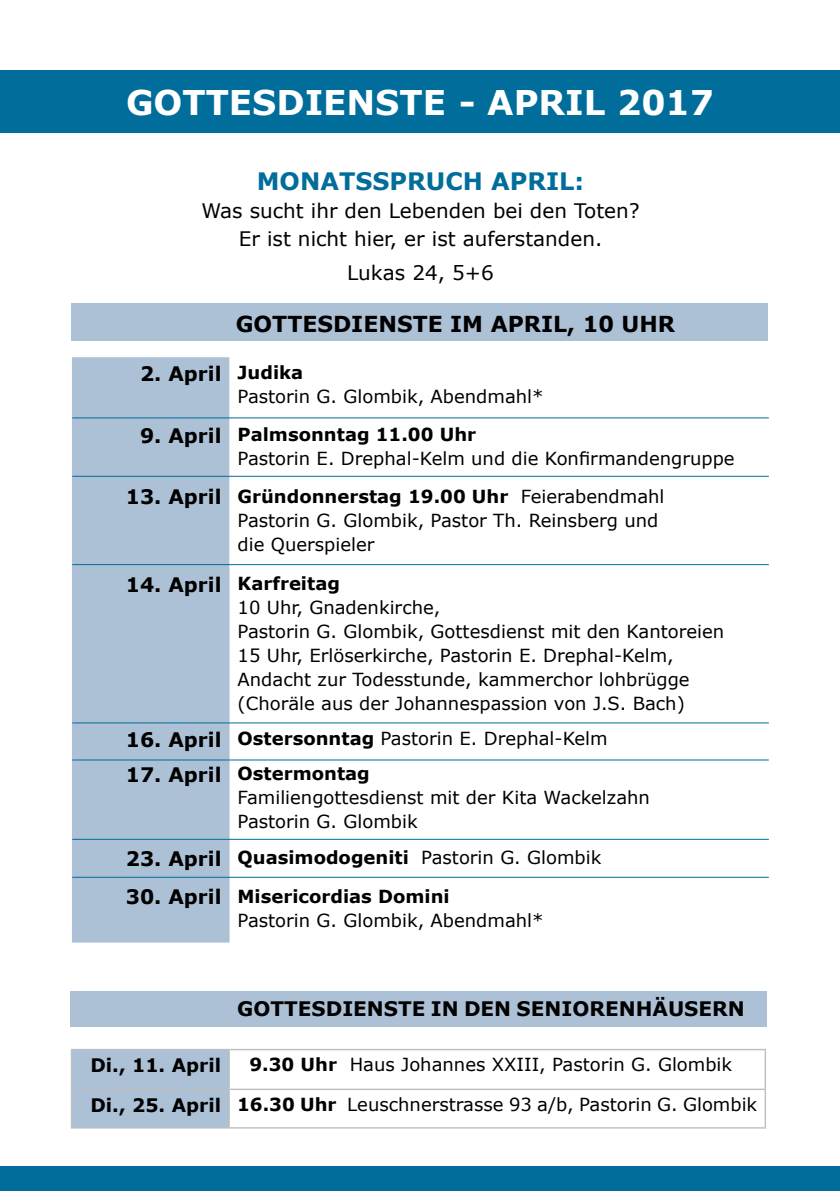
<style>
.page{position:relative;width:840px;height:1191px;background:#fff}
.page>*{position:absolute;margin:0;border:0;box-sizing:border-box;transform-origin:0 0}
.t1{font:700 34px "Verdana";color:#fff}
.t2{font:700 24px "Verdana";color:#006d9b}
.t3{font:700 22px "Verdana";color:#000}
.t4{font:20px/28px "Verdana";color:#000;text-align:center}
.t5{font:700 20px "Verdana";color:#000}
.t6{font:700 18.6px "Verdana";color:#000}
.t7{font:18px/24px "Verdana";color:#000}
.s1{font-size:18px}
.s2{font-weight:700;font-size:20px}
.s3{font-weight:700}
.s4{font-weight:700;font-size:18.6px}
</style>
<div class="page">
<div style="left:0;top:1166px;width:839px;height:25px;background:#006d9b"></div>
<div style="left:0;top:70px;width:839px;height:63px;background:#006d9b"></div>
<div style="left:72px;top:1050px;width:156px;height:77px;background:#adc1d6"></div>
<svg style="left:230px;top:1050px;width:534px;height:1px"></svg>
<hr style="left:71px;top:1048px;width:158px;height:2px;background:#bcbec0">
<hr style="left:71px;top:1050px;width:1px;height:38px;background:#bcbec0">
<hr style="left:229px;top:1048px;width:536px;height:2px;background:#bcbec0">
<hr style="left:228px;top:1050px;width:2px;height:38px;background:#bcbec0">
<hr style="left:764px;top:1050px;width:1px;height:38px;background:#bcbec0">
<hr style="left:71px;top:1088px;width:158px;height:2px;background:#bcbec0">
<hr style="left:71px;top:1090px;width:1px;height:37px;background:#bcbec0">
<hr style="left:229px;top:1088px;width:536px;height:2px;background:#bcbec0">
<hr style="left:228px;top:1090px;width:2px;height:37px;background:#bcbec0">
<hr style="left:764px;top:1090px;width:1px;height:37px;background:#bcbec0">
<hr style="left:71px;top:1127px;width:158px;height:1px;background:#bcbec0">
<hr style="left:229px;top:1127px;width:536px;height:1px;background:#bcbec0">
<div style="left:71px;top:303px;width:696px;height:38px;background:#adc1d6"></div>
<div style="left:70px;top:991px;width:696px;height:35px;background:#adc1d6"></div>
<div style="left:72px;top:357px;width:157px;height:585px;background:#adc1d6"></div>
<svg style="left:229px;top:357px;width:536px;height:211px"></svg>
<hr style="left:72px;top:476px;width:696px;height:1px;background:#006d9b">
<hr style="left:72px;top:564px;width:696px;height:1px;background:#006d9b">
<hr style="left:72px;top:722px;width:696px;height:1px;background:#006d9b">
<hr style="left:72px;top:759px;width:696px;height:1px;background:#006d9b">
<hr style="left:72px;top:839px;width:696px;height:1px;background:#006d9b">
<hr style="left:72px;top:876px;width:696px;height:1px;background:#006d9b">
<hr style="left:72px;top:417px;width:696px;height:1px;background:#006d9b">
<h1 class="t1" style="left:126px;top:79px;width:82px">gottesdienste</h1>
<h1 class="t1" style="left:459px;top:79px;width:78px">- April</h1>
<h1 class="t1" style="left:616px;top:79px;width:98px">2017</h1>
<h2 class="t2" style="left:257px;top:164px;width:62px">Monatsspruch</h2>
<h2 class="t2" style="left:491px;top:164px;width:36px">April</h2>
<h2 class="t2" style="left:574px;top:164px;width:11px">:</h2>
<p class="t4" style="left:201px;top:196px;width:439px">Was sucht ihr den Lebenden bei den Toten?<br>Er ist nicht hier, er ist auferstanden.</p>
<p class="t4" style="left:347px;top:258px;width:148px">Lukas 24, 5+6</p>
<p class="t3" style="left:235px;top:308px;width:53px">Gottesdienste</p>
<p class="t3" style="left:450px;top:308px;width:73px">im April</p>
<p class="t3" style="left:567px;top:308px;width:91px">, 10 Uhr</p>
<p class="t5" style="left:140px;top:359px;width:165px">2. April <span class="s1">Judika</span></p>
<p class="t7" style="left:237px;top:384px;width:307px">Pastorin G. Glombik, Abendmahl*</p>
<p class="t7" style="left:237px;top:422px;width:498px;text-indent:-97px"><span class="s2">9. April</span> <span class="s3">Palmsonntag 11.00 Uhr<br></span>Pastorin E. Drephal-Kelm und die Konfirmandengruppe</p>
<p class="t7" style="left:237px;top:484px;width:428px;text-indent:-112px"><span class="s2">13. April</span> <span class="s3">Gründonnerstag 19.00 Uhr</span> Feierabendmahl<br>Pastorin G. Glombik, Pastor Th. Reinsberg und die Querspieler</p>
<p class="t7" style="left:237px;top:571px;width:488px;text-indent:-112px"><span class="s2">14. April</span> <span class="s3">Karfreitag<br></span>10 Uhr, Gnadenkirche,<br>Pastorin G. Glombik, Gottesdienst mit den Kantoreien 15 Uhr, Erlöserkirche, Pastorin E. Drephal-Kelm, Andacht zur Todesstunde, kammerchor lohbrügge (Choräle aus der Johannespassion von J.S. Bach)</p>
<p class="t7" style="left:126px;top:726px;width:483px"><span class="s2">16. April</span> <span class="s3">Ostersonntag</span> Pastorin E. Drephal-Kelm</p>
<p class="t7" style="left:237px;top:761px;width:413px;text-indent:-112px"><span class="s2">17. April</span> <span class="s3">Ostermontag<br></span>Familiengottesdienst mit der Kita Wackelzahn<br>Pastorin G. Glombik</p>
<p class="t7" style="left:126px;top:845px;width:477px"><span class="s2">23. April</span> <span class="s3">Quasimodogeniti</span> Pastorin G. Glombik</p>
<p class="t7" style="left:237px;top:884px;width:307px;text-indent:-112px"><span class="s2">30. April</span> <span class="s3">Misericordias Domini<br></span>Pastorin G. Glombik, Abendmahl*</p>
<p class="t5" style="left:237px;top:994px;width:49px">gottesdienste</p>
<p class="t5" style="left:430px;top:994px;width:49px">in den</p>
<p class="t5" style="left:516px;top:994px;width:29px">Seni</p>
<p class="t5" style="left:572px;top:994px;width:33px">orenh</p>
<p class="t5" style="left:652px;top:994px;width:32px">äusern</p>
<p class="t6" style="left:90px;top:1051px;width:132px">Di., 11. April</p>
<p class="t7" style="left:249px;top:1052px;width:484px"><span class="s3">9.30 Uhr</span> Haus Johannes XXIII, Pastorin G. Glombik</p>
<p class="t7" style="left:90px;top:1092px;width:668px"><span class="s4">Di., 25. April</span> <span class="s3">16.30 Uhr</span> Leuschnerstrasse 93 a/b, Pastorin G. Glombik</p>
</div>
